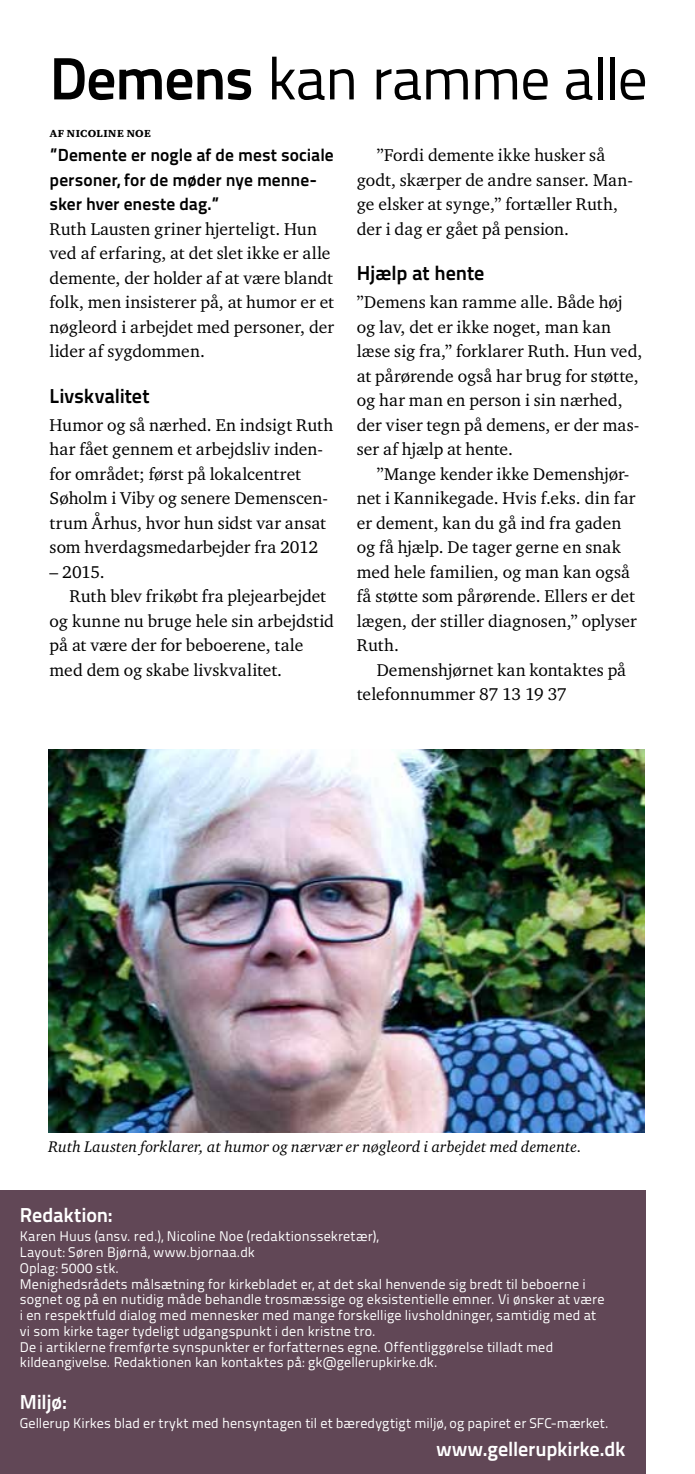
<style>
.page{position:relative;width:695px;height:1474px;background:#fff}
.page>*{position:absolute;margin:0;border:0;box-sizing:border-box;transform-origin:0 0}
.t1{font:59.5px "Titillium Text 22 L";letter-spacing:-.025em;color:#000}
.t2{font:700 20.12px "Titillium Text 22 L";letter-spacing:-.005em;color:#fff}
.t3{font:700 20.12px "Titillium Text 22 L";letter-spacing:-.005em;color:#000}
.t4{font:17.5px/24.5px "Charter ITC Std";letter-spacing:.005em;color:#000}
.t5{font:700 17.5px/24.5px "Titillium Text 22 L";color:#000}
.t6{font:italic 15.75px "Charter ITC Std";letter-spacing:.01em;color:#000}
.t7{font:14px/15.8px "Titillium Text 22 L";letter-spacing:.01em;color:#fff}
.t8{font:900 10.5px "Charter ITC Std";letter-spacing:.05em;color:#000}
.s1{font-weight:700}
</style>
<div class="page">
<div style="left:0;top:1190px;width:645px;height:283px;background:#614756"></div>
<img style="left:48px;top:749px;width:596px;height:383px">
<h1 class="t1" style="left:50px;top:34px;width:599px"><span class="s1">Demens</span> kan ramme alle</h1>
<p class="t8" style="left:50px;top:126px;width:103px">AF NICOLINE NOE</p>
<p class="t5" style="left:50px;top:142px;width:285px">”Demente er nogle af de mest sociale personer, for de møder nye menne&shy;sker hver eneste dag.”</p>
<p class="t4" style="left:50px;top:216px;width:286px">Ruth Lausten griner hjerteligt. Hun ved af erfaring, at det slet ikke er alle demente, der holder af at være blandt folk, men insisterer på, at humor er et nøgleord i arbejdet med personer, der lider af sygdommen.</p>
<p class="t3" style="left:50px;top:380px;width:101px">Livskvalitet</p>
<p class="t4" style="left:50px;top:412px;width:285px">Humor og så nærhed. En indsigt Ruth har fået gennem et arbejdsliv inden&shy;for området; først på lokalcentret Søholm i Viby og senere Demenscen&shy;trum Århus, hvor hun sidst var ansat som hverdagsmedarbejder fra 2012</p>
<p class="t4" style="left:50px;top:559px;width:57px">– 2015.</p>
<p class="t4" style="left:69px;top:583px;width:258px">Ruth blev frikøbt fra plejearbejdet</p>
<p class="t4" style="left:50px;top:608px;width:286px">og kunne nu bruge hele sin arbejdstid</p>
<p class="t4" style="left:50px;top:632px;width:255px">på at være der for beboerene, tale</p>
<p class="t4" style="left:50px;top:657px;width:234px">med dem og skabe livskvalitet.</p>
<p class="t4" style="left:357px;top:142px;width:277px;text-indent:20px">”Fordi demente ikke husker så godt, skærper de andre sanser. Man&shy;ge elsker at synge,” fortæller Ruth, der i dag er gået på pension.</p>
<p class="t3" style="left:357px;top:257px;width:129px">Hjælp at hente</p>
<p class="t4" style="left:357px;top:289px;width:287px">”Demens kan ramme alle. Både høj og lav, det er ikke noget, man kan læse sig fra,” forklarer Ruth. Hun ved, at pårørende også har brug for støtte, og har man en person i sin nærhed, der viser tegn på demens, er der mas&shy;ser af hjælp at hente.</p>
<p class="t4" style="left:357px;top:461px;width:281px;text-indent:20px">”Mange kender ikke Demenshjør&shy;net i Kannikegade. Hvis f.eks. din far er dement, kan du gå ind fra gaden og få hjælp. De tager gerne en snak med hele familien, og man kan også få støtte som pårørende. Ellers er det lægen, der stiller diagnosen,” oplyser<br>Ruth.</p>
<p class="t4" style="left:357px;top:657px;width:271px;text-indent:20px">Demenshjørnet kan kontaktes på telefonnummer 87 13 19 37</p>
<p class="t6" style="left:48px;top:1136px;width:535px">Ruth Lausten forklarer, at humor og nærvær er nøgleord i arbejdet med demente.</p>
<p class="t2" style="left:20px;top:1199px;width:94px">Redaktion:</p>
<p class="t7" style="left:20px;top:1227px;width:586px">Karen Huus (ansv. red.), Nicoline Noe (redaktionssekretær),<br>Layout: Søren Bjørnå, www.bjornaa.dk<br>Oplag: 5000 stk.<br>Menighedsrådets målsætning for kirkebladet er, at det skal henvende sig bredt til beboerne i sognet og på en nutidig måde behandle trosmæssige og eksistentielle emner. Vi ønsker at være i en respektfuld dialog med mennesker med mange forskellige livsholdninger, samtidig med at vi som kirke tager tydeligt udgangspunkt i den kristne tro.<br>De i artiklerne fremførte synspunkter er forfatternes egne. Offentliggørelse tilladt med kildeangivelse. Redaktionen kan kontaktes på: gk@gellerupkirke.dk.</p>
<p class="t2" style="left:20px;top:1386px;width:48px">Miljø:</p>
<p class="t7" style="left:20px;top:1414px;width:590px">Gellerup Kirkes blad er trykt med hensyntagen til et bæredygtigt miljø, og papiret er SFC-mærket.</p>
<p class="t2" style="left:436px;top:1433px;width:190px">www.gellerupkirke.dk</p>
</div>
